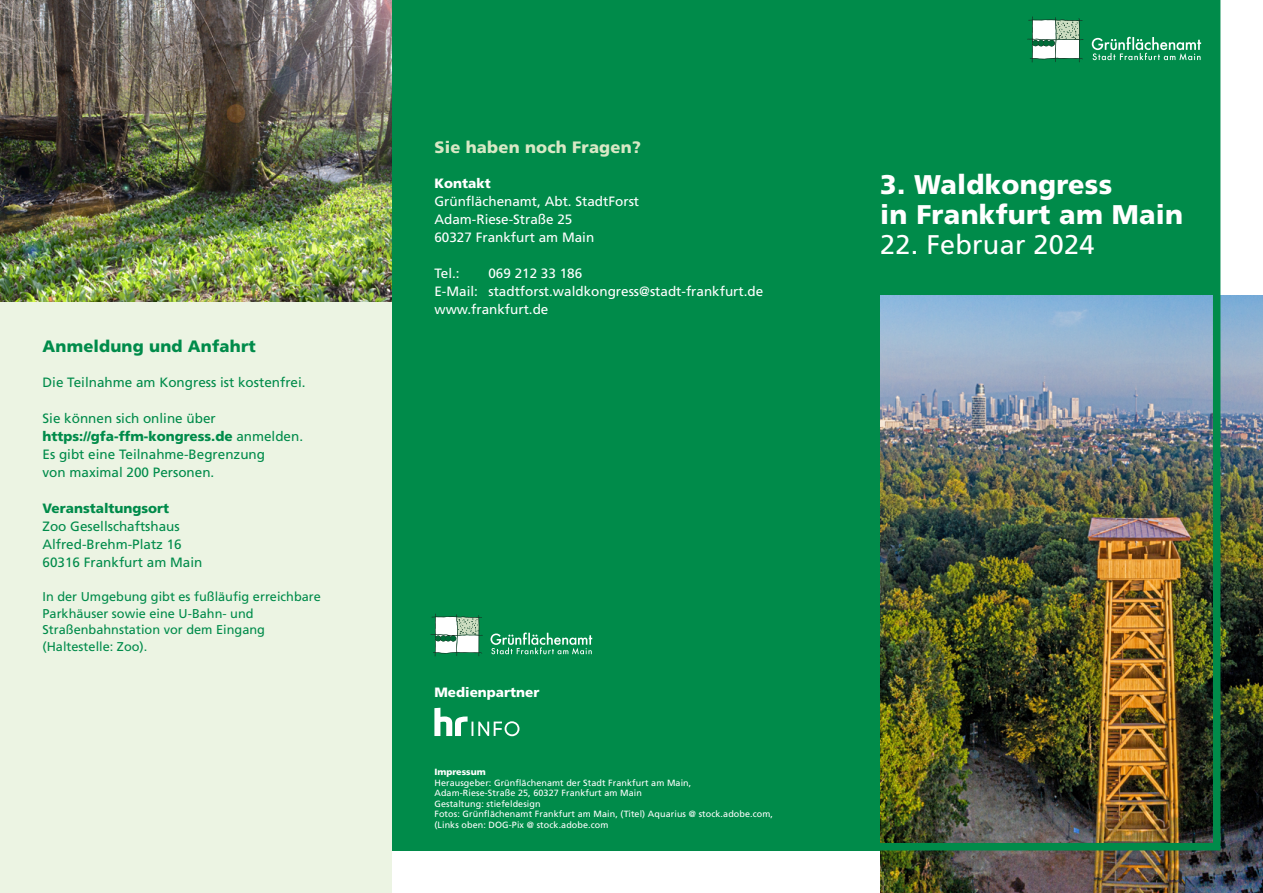
<style>
.page{position:relative;width:1263px;height:893px;background:#fff}
.page>*{position:absolute;margin:0;border:0;box-sizing:border-box;transform-origin:0 0}
.t1{font:900 27px/30px "Frutiger LT Pro";letter-spacing:.01em;color:#fff}
.t2{font:27px "Frutiger LT Pro";letter-spacing:.01em;color:#fff}
.t3{font:900 16.5px "Frutiger LT Pro";letter-spacing:.01em;color:#d8e8c5}
.t4{font:900 16.5px "Frutiger LT Pro";letter-spacing:.01em;color:#008b4a}
.t5{font:13.5px/18px "Frutiger LT Pro";color:#008b4a}
.t6{font:13.5px/18px "Frutiger LT Pro";color:#fff}
.t7{font:900 13.5px "Frutiger LT Pro";color:#fff}
.t8{font:900 13.5px "Frutiger LT Pro";color:#008b4a}
.t9{font:12.75px/16.5px "Frutiger LT Pro";color:#008b4a}
.t10{font:9px/10.5px "Frutiger LT Pro";letter-spacing:.01em;color:#fff}
.t11{font:900 9px "Frutiger LT Pro";color:#fff}
.s1{font-weight:900}
</style>
<div class="page">
<div style="left:0;top:0;width:391px;height:893px;background:#ecf4e3"></div>
<img style="left:880px;top:296px;width:383px;height:597px">
<img style="left:0;top:0;width:391px;height:302px">
<img style="left:405px;top:0;width:819px;height:854px">
<h2 class="t4" style="left:43px;top:336px;width:215px">Anmeldung und Anfahrt</h2>
<h3 class="t5" style="left:43px;top:373px;width:265px">Die Teilnahme am Kongress ist kostenfrei.</h3>
<h3 class="t5" style="left:43px;top:409px;width:262px">Sie können sich online über <span class="s1">https://gfa-ffm-kongress.de</span> anmelden.<br>Es gibt eine Teilnahme-Begrenzung<br>von maximal 200 Personen.</h3>
<h3 class="t8" style="left:43px;top:500px;width:128px">Veranstaltungsort</h3>
<h3 class="t5" style="left:43px;top:517px;width:161px">Zoo Gesellschaftshaus<br>Alfred-Brehm-Platz 16<br>60316 Frankfurt am Main</h3>
<h3 class="t9" style="left:43px;top:589px;width:280px">In der Umgebung gibt es fußläufig erreichbare Parkhäuser sowie eine U-Bahn- und Straßenbahnstation vor dem Eingang (Haltestelle: Zoo).</h3>
<h2 class="t3" style="left:434px;top:137px;width:208px">Sie haben noch Fragen?</h2>
<h3 class="t7" style="left:434px;top:175px;width:58px">Kontakt</h3>
<h3 class="t6" style="left:434px;top:192px;width:206px">Grünflächenamt, Abt. StadtForst<br>Adam-Riese-Straße 25<br>60327 Frankfurt am Main</h3>
<h3 class="t6" style="left:434px;top:264px;width:27px">Tel.:</h3>
<h3 class="t6" style="left:434px;top:264px;width:330px;text-indent:54px">069 212 33 186<br>E-Mail: stadtforst.waldkongress@stadt-frankfurt.de www.frankfurt.de</h3>
<h1 class="t1" style="left:880px;top:170px;width:304px">3. Waldkongress<br>in Frankfurt am Main</h1>
<h1 class="t2" style="left:880px;top:229px;width:216px">22. Februar 2024</h1>
<h3 class="t7" style="left:434px;top:684px;width:107px">Medienpartner</h3>
<p class="t11" style="left:434px;top:766px;width:53px">Impressum</p>
<p class="t10" style="left:434px;top:777px;width:340px">Herausgeber: Grünflächenamt der Stadt Frankfurt am Main, Adam-Riese-Straße 25, 60327 Frankfurt am Main<br>Gestaltung: stiefeldesign<br>Fotos: Grünflächenamt Frankfurt am Main, (Titel) Aquarius @ stock.adobe.com, (Links oben: DOG-Pix @ stock.adobe.com</p>
</div>
